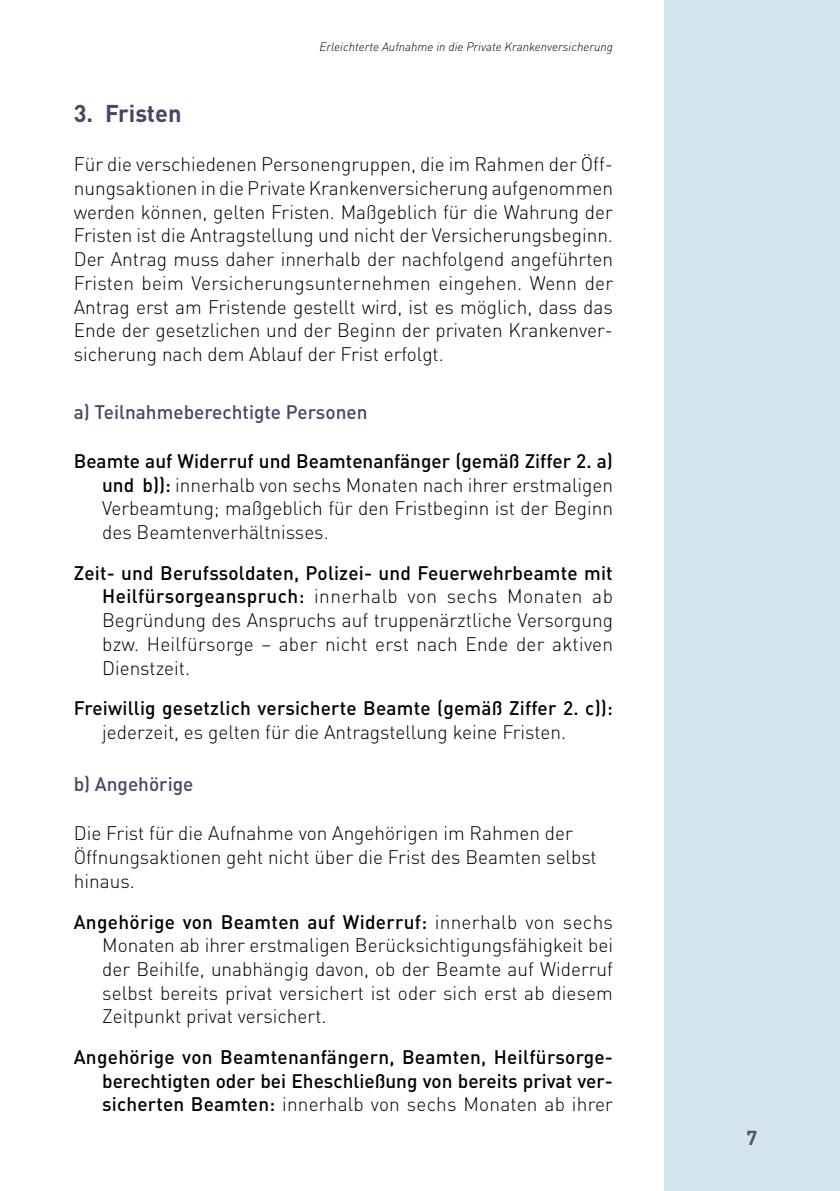
<style>
.page{position:relative;width:840px;height:1191px;background:#fff}
.page>*{position:absolute;margin:0;border:0;box-sizing:border-box;transform-origin:0 0}
.t1{font:700 24px "DIN";color:#4f4264}
.t2{font:700 20px "DIN";color:#575756}
.t3{font:300 19.4px/23.8px "DIN";color:#000;text-align:justify}
.t4{font:500 19.4px/23.6px "DINOT";letter-spacing:.01em;color:#000;text-align:right}
.t5{font:500 19.4px "DINOT";color:#4f4264}
.t6{font:italic 300 12px "DIN";color:#000}
.s1{font-family:"DINOT";font-weight:500}
.s2{font-family:"DIN";font-weight:300}
</style>
<div class="page">
<div style="left:663px;top:0;width:176px;height:1191px;background:#d3e6ed"></div>
<p class="t6" style="left:319px;top:39px;width:295px">Erleichterte Aufnahme in die Private Krankenversicherung</p>
<p class="t1" style="left:74px;top:98px;width:109px">3. Fristen</p>
<p class="t3" style="left:74px;top:152px;width:540px">Für die verschiedenen Personengruppen, die im Rahmen der Öff&shy;nungsaktionen in die Private Krankenversicherung aufgenommen werden können, gelten Fristen. Maßgeblich für die Wahrung der Fristen ist die Antragstellung und nicht der Versicherungsbeginn.<br>Der Antrag muss daher innerhalb der nachfolgend angeführten Fristen beim Versicherungsunternehmen eingehen. Wenn der Antrag erst am Fristende gestellt wird, ist es möglich, dass das Ende der gesetzlichen und der Beginn der privaten Krankenver&shy;sicherung nach dem Ablauf der Frist erfolgt.</p>
<p class="t5" style="left:74px;top:398px;width:295px">a) Teilnahmeberechtigte Personen</p>
<p class="t4" style="left:74px;top:448px;width:540px">Beamte auf Widerruf und Beamtenanfänger (gemäß Ziffer 2. a)</p>
<p class="t3" style="left:102px;top:472px;width:512px"><span class="s1">und b)):</span> innerhalb von sechs Monaten nach ihrer erstmaligen Verbeamtung; maßgeblich für den Fristbeginn ist der Beginn des Beamtenverhältnisses.</p>
<p class="t4" style="left:74px;top:560px;width:540px">Zeit- und Berufssoldaten, Polizei- und Feuerwehrbeamte mit</p>
<p class="t3" style="left:102px;top:584px;width:512px"><span class="s1">Heilfürsorgeanspruch:</span> innerhalb von sechs Monaten ab Begründung des Anspruchs auf truppenärztliche Versorgung bzw. Heilfürsorge – aber nicht erst nach Ende der aktiven Dienstzeit.</p>
<p class="t4" style="left:74px;top:695px;width:540px">Freiwillig gesetzlich versicherte Beamte (gemäß Ziffer 2. c)):</p>
<p class="t3" style="left:102px;top:720px;width:465px">jederzeit, es gelten für die Antragstellung keine Fristen.</p>
<p class="t5" style="left:74px;top:771px;width:121px">b) Angehörige</p>
<p class="t3" style="left:74px;top:821px;width:524px;text-align:left">Die Frist für die Aufnahme von Angehörigen im Rahmen der<br>Öffnungsaktionen geht nicht über die Frist des Beamten selbst hinaus.</p>
<p class="t4" style="left:74px;top:909px;width:540px">Angehörige von Beamten auf Widerruf: <span class="s2">innerhalb von sechs</span></p>
<p class="t3" style="left:102px;top:933px;width:512px">Monaten ab ihrer erstmaligen Berücksichtigungsfähigkeit bei der Beihilfe, unabhängig davon, ob der Beamte auf Widerruf selbst bereits privat versichert ist oder sich erst ab diesem Zeitpunkt privat versichert.</p>
<p class="t4" style="left:74px;top:1044px;width:540px">Angehörige von Beamtenanfängern, Beamten, Heilfürsorge&shy;berechtigten oder bei Eheschließung von bereits privat ver-</p>
<p class="t3" style="left:102px;top:1092px;width:512px"><span class="s1">sicherten Beamten:</span> innerhalb von sechs Monaten ab ihrer</p>
<p class="t2" style="left:746px;top:1124px;width:12px">7</p>
</div>
